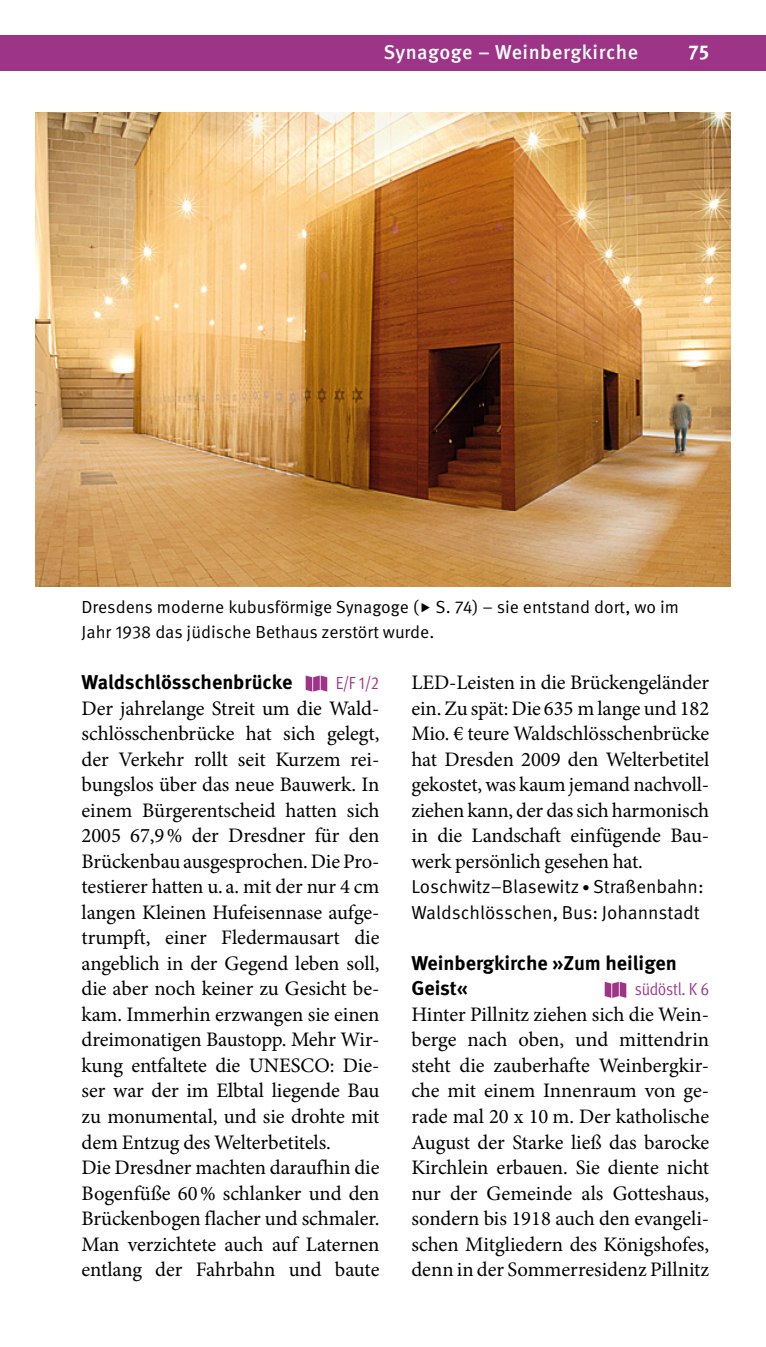
<style>
.page{position:relative;width:766px;height:1347px;background:#fff}
.page>*{position:absolute;margin:0;border:0;box-sizing:border-box;transform-origin:0 0}
.t1{font:20.5px/25.5px "Minion Pro";letter-spacing:-.005em;color:#000;text-align:justify}
.t2{font:700 20px/25.5px "Meta Pro";letter-spacing:-.005em;color:#000}
.t3{font:500 20px "Meta Pro";letter-spacing:.02em;color:#fff}
.t4{font:700 20px "Meta Pro";color:#fff}
.t5{font:18.75px/25.5px "Meta Pro Norm";color:#000}
.t6{font:17.5px/25.5px "Meta Pro Norm";color:#000}
.t7{font:17.5px "Meta Pro Cond Norm";letter-spacing:-.01em;color:#9d3488}
.s1{font-size:15px}
</style>
<div class="page">
<div style="left:0;top:35px;width:765px;height:36px;background:#9d3488"></div>
<svg style="left:305px;top:675px;width:22px;height:16px"></svg>
<svg style="left:604px;top:981px;width:22px;height:16px"></svg>
<img style="left:35px;top:113px;width:695px;height:473px">
<p class="t3" style="left:383px;top:37px;width:256px">Synagoge – Weinbergkirche</p>
<p class="t4" style="left:688px;top:37px;width:22px">75</p>
<p class="t6" style="left:81px;top:592px;width:599px">Dresdens moderne kubusförmige Synagoge ( S. 74) – sie entstand dort, wo im<br>Jahr 1938 das jüdische Bethaus zerstört wurde.</p>
<p class="t2" style="left:82px;top:668px;width:212px">Waldschlösschenbrücke</p>
<p class="t7" style="left:335px;top:670px;width:45px">E/F 1/2</p>
<p class="t1" style="left:81px;top:695px;width:299px;text-align:left">Der jahrelange Streit um die Wald&shy;schlösschenbrücke hat sich gelegt, der Verkehr rollt seit Kurzem rei&shy;bungslos über das neue Bauwerk. In einem Bürgerentscheid hatten sich 2005 67,9% der Dresdner für den Brückenbau ausgesprochen. Die Pro&shy;testierer hatten u. a. mit der nur 4 cm langen Kleinen Hufeisennase aufge&shy;trumpft, einer Fledermausart die angeblich in der Gegend leben soll, die aber noch keiner zu Gesicht be&shy;kam. Immerhin erzwangen sie einen dreimonatigen Baustopp. Mehr Wir&shy;kung entfaltete die UNESCO: Die&shy;ser war der im Elbtal liegende Bau zu monumental, und sie drohte mit dem Entzug des Welterbetitels.<br>Die Dresdner machten daraufhin die Bogenfüße 60% schlanker und den Brückenbogen flacher und schmaler.<br>Man verzichtete auch auf Laternen entlang der Fahrbahn und baute</p>
<p class="t1" style="left:411px;top:670px;width:299px">LED-Leisten in die Brückengeländer ein. Zu spät: Die 635 m lange und 182<br>Mio. € teure Waldschlösschenbrücke hat Dresden 2009 den Welterbetitel gekostet, was kaum jemand nachvoll&shy;ziehen kann, der das sich harmonisch in die Landschaft einfügende Bau&shy;werk persönlich gesehen hat.</p>
<p class="t5" style="left:411px;top:872px;width:294px">Loschwitz–Blasewitz <span class="s1">•</span> Straßenbahn:<br>Waldschlösschen, Bus: Johannstadt</p>
<p class="t2" style="left:411px;top:949px;width:267px">Weinbergkirche »Zum heiligen<br>Geist«</p>
<p class="t7" style="left:634px;top:976px;width:76px">südöstl. K 6</p>
<p class="t1" style="left:411px;top:1001px;width:299px">Hinter Pillnitz ziehen sich die Wein&shy;berge nach oben, und mittendrin steht die zauberhafte Weinbergkir&shy;che mit einem Innenraum von ge&shy;rade mal 20 x 10 m. Der katholische August der Starke ließ das barocke Kirchlein erbauen. Sie diente nicht nur der Gemeinde als Gotteshaus, sondern bis 1918 auch den evangeli&shy;schen Mitgliedern des Königshofes, denn in der Sommerresidenz Pillnitz</p>
</div>
